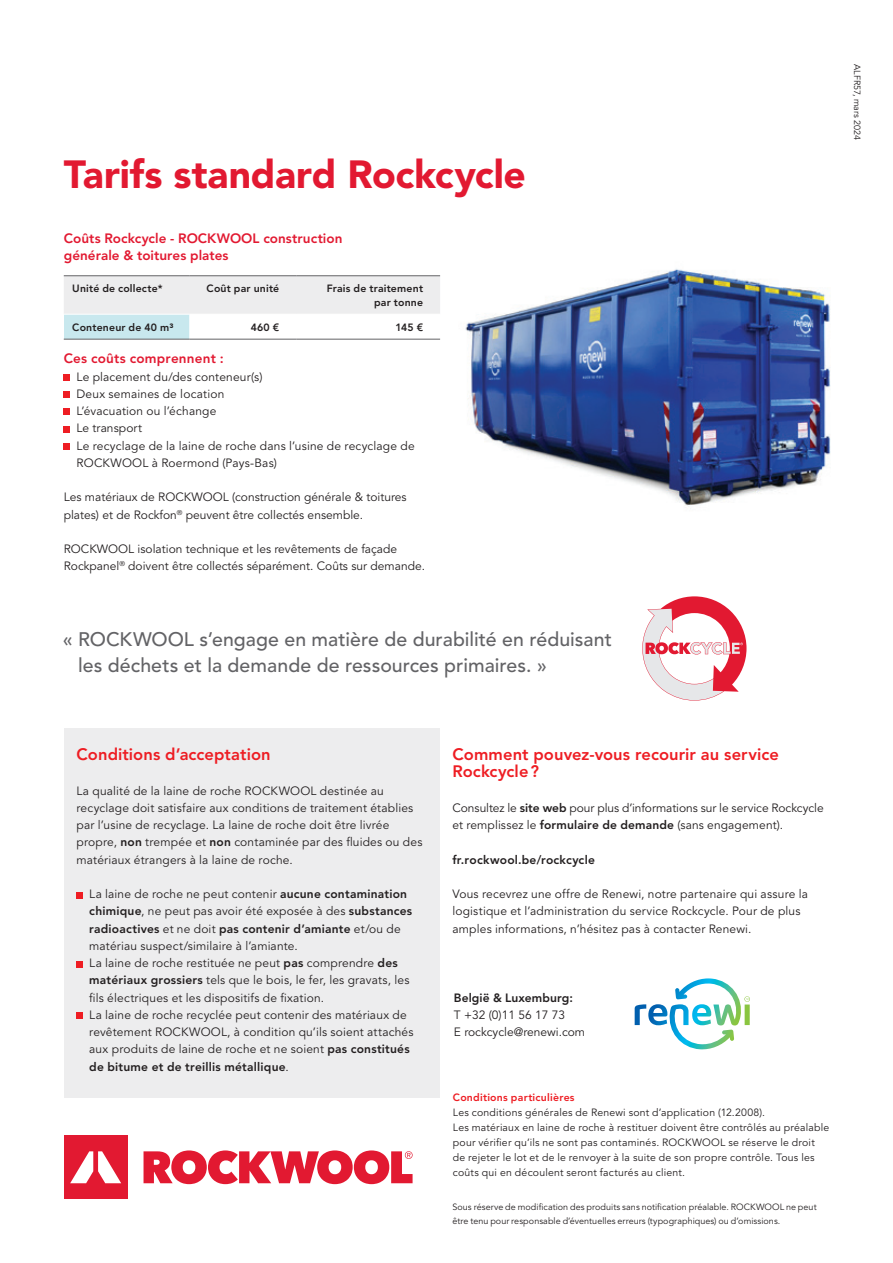
<style>
.page{position:relative;width:893px;height:1263px;background:#fff}
.page>*{position:absolute;margin:0;border:0;box-sizing:border-box;transform-origin:0 0}
.t1{font:900 39px "Avenir LT Pro";letter-spacing:-.005em;color:#e21931}
.t2{font:500 19.5px/25.5px "Avenir LT Pro";letter-spacing:.005em;color:#636366}
.t3{font:800 16.5px/17.2px "Avenir LT Pro";letter-spacing:.005em;color:#ee1d23}
.t4{font:800 13.5px/17.2px "Avenir LT Pro";letter-spacing:.005em;color:#e21931}
.t5{font:12px/17.2px "Avenir LT Pro";letter-spacing:.01em;color:#231f20}
.t6{font:800 12px "Avenir LT Pro";letter-spacing:.015em;color:#231f20}
.t7{font:10.5px/15px "Avenir LT Pro";letter-spacing:.02em;color:#231f20}
.t8{font:800 10.5px/13.5px "Avenir LT Pro";letter-spacing:.015em;color:#231f20;text-align:right}
.t9{font:800 10.5px "Avenir LT Pro";letter-spacing:.025em;color:#ee1d23}
.t10{font:9px/13.5px "Avenir LT Pro";letter-spacing:.005em;color:#231f20}
.s1{font-weight:800}
</style>
<div class="page">
<div style="left:64px;top:728px;width:376px;height:369px;background:#ededee"></div>
<div style="left:64px;top:374px;width:6px;height:7px;background:#ee1d23"></div>
<div style="left:64px;top:391px;width:6px;height:7px;background:#ee1d23"></div>
<svg style="left:64px;top:409px;width:6px;height:6px"></svg>
<svg style="left:64px;top:426px;width:6px;height:6px"></svg>
<div style="left:64px;top:443px;width:6px;height:7px;background:#ee1d23"></div>
<svg style="left:77px;top:892px;width:6px;height:6px"></svg>
<svg style="left:77px;top:961px;width:6px;height:6px"></svg>
<div style="left:77px;top:1012px;width:6px;height:7px;background:#ee1d23"></div>
<img style="left:465px;top:269px;width:366px;height:238px">
<svg style="left:635px;top:978px;width:115px;height:72px"></svg>
<svg style="left:642px;top:596px;width:104px;height:105px"></svg>
<svg style="left:64px;top:276px;width:376px;height:63px"></svg>
<hr style="left:64px;top:275px;width:125px;height:1px;background:#636366">
<hr style="left:189px;top:275px;width:107px;height:1px;background:#636366">
<hr style="left:296px;top:275px;width:144px;height:1px;background:#636366">
<hr style="left:64px;top:339px;width:125px;height:1px;background:#636366">
<hr style="left:189px;top:339px;width:107px;height:1px;background:#636366">
<hr style="left:296px;top:339px;width:144px;height:1px;background:#636366">
<hr style="left:64px;top:314px;width:125px;height:1px;background:#fff">
<hr style="left:189px;top:314px;width:107px;height:1px;background:#fff">
<hr style="left:296px;top:314px;width:144px;height:1px;background:#fff">
<div style="left:64px;top:1135px;width:64px;height:64px;background:#e21931"></div>
<svg style="left:144px;top:1150px;width:269px;height:34px"></svg>
<svg style="left:70px;top:1151px;width:51px;height:32px"></svg>
<h1 class="t1" style="left:64px;top:151px;width:464px">Tarifs standard Rockcycle</h1>
<p class="t4" style="left:64px;top:229px;width:280px">Coûts Rockcycle - ROCKWOOL construction générale &amp; toitures plates</p>
<p class="t8" style="left:72px;top:282px;width:92px">Unité de collecte*</p>
<p class="t8" style="left:207px;top:282px;width:74px">Coût par unité</p>
<p class="t8" style="left:327px;top:282px;width:98px">Frais de traitement par tonne</p>
<p class="t8" style="left:72px;top:320px;width:103px">Conteneur de 40 m³</p>
<p class="t8" style="left:251px;top:320px;width:30px">460 €</p>
<p class="t8" style="left:395px;top:320px;width:29px">145 €</p>
<p class="t4" style="left:64px;top:350px;width:162px">Ces coûts comprennent :</p>
<p class="t5" style="left:77px;top:368px;width:340px">Le placement du/des conteneur(s)<br>Deux semaines de location<br>L’évacuation ou l’échange<br>Le transport<br>Le recyclage de la laine de roche dans l’usine de recyclage de<br>ROCKWOOL à Roermond (Pays-Bas)</p>
<p class="t5" style="left:64px;top:489px;width:344px">Les matériaux de ROCKWOOL (construction générale &amp; toitures plates) et de Rockfon<sup>®</sup> peuvent être collectés ensemble.</p>
<p class="t5" style="left:64px;top:541px;width:363px">ROCKWOOL isolation technique et les revêtements de façade<br>Rockpanel<sup>®</sup> doivent être collectés séparément. Coûts sur demande.</p>
<h2 class="t2" style="left:78px;top:627px;width:535px;text-indent:-15px">« ROCKWOOL s’engage en matière de durabilité en réduisant les déchets et la demande de ressources primaires. »</h2>
<p class="t10" style="left:864px;top:64px;width:78px;rotate:90deg">ALFR57, mars 2024</p>
<h3 class="t3" style="left:77px;top:746px;width:196px">Conditions d’acceptation</h3>
<p class="t5" style="left:77px;top:782px;width:347px">La qualité de la laine de roche ROCKWOOL destinée au recyclage doit satisfaire aux conditions de traitement établies par l’usine de recyclage. La laine de roche doit être livrée propre, <span class="s1">non</span> trempée et <span class="s1">non</span> contaminée par des fluides ou des matériaux étrangers à la laine de roche.</p>
<p class="t5" style="left:89px;top:886px;width:326px">La laine de roche ne peut contenir <span class="s1">aucune contamination chimique</span>, ne peut pas avoir été exposée à des <span class="s1">substances radioactives</span> et ne doit <span class="s1">pas contenir d’amiante</span> et/ou de matériau suspect/similaire à l’amiante.<br>La laine de roche restituée ne peut <span class="s1">pas</span> comprendre <span class="s1">des matériaux grossiers</span> tels que le bois, le fer, les gravats, les fils électriques et les dispositifs de fixation.<br>La laine de roche recyclée peut contenir des matériaux de revêtement ROCKWOOL, à condition qu’ils soient attachés aux produits de laine de roche et ne soient <span class="s1">pas constitués de bitume et de treillis métallique</span>.</p>
<h3 class="t3" style="left:452px;top:746px;width:328px">Comment pouvez-vous recourir au service<br>Rockcycle?</h3>
<p class="t5" style="left:452px;top:799px;width:373px">Consultez le <span class="s1">site web</span> pour plus d’informations sur le service Rockcycle et remplissez le <span class="s1">formulaire de demande</span> (sans engagement).</p>
<p class="t6" style="left:452px;top:852px;width:144px">fr.rockwool.be/rockcycle</p>
<p class="t5" style="left:452px;top:886px;width:357px">Vous recevrez une offre de Renewi, notre partenaire qui assure la logistique et l’administration du service Rockcycle. Pour de plus amples informations, n’hésitez pas à contacter Renewi.</p>
<p class="t6" style="left:454px;top:990px;width:121px">België &amp; Luxemburg:</p>
<p class="t5" style="left:454px;top:1006px;width:133px">T +32 (0)11 56 17 73<br>E rockcycle@renewi.com</p>
<p class="t9" style="left:453px;top:1091px;width:123px">Conditions particulières</p>
<p class="t7" style="left:453px;top:1105px;width:378px">Les conditions générales de Renewi sont d’application (12.2008).<br>Les matériaux en laine de roche à restituer doivent être contrôlés au préalable pour vérifier qu’ils ne sont pas contaminés. ROCKWOOL se réserve le droit de rejeter le lot et de le renvoyer à la suite de son propre contrôle. Tous les coûts qui en découlent seront facturés au client.</p>
<p class="t10" style="left:452px;top:1200px;width:366px">Sous réserve de modification des produits sans notification préalable. ROCKWOOL ne peut être tenu pour responsable d’éventuelles erreurs (typographiques) ou d’omissions.</p>
</div>
